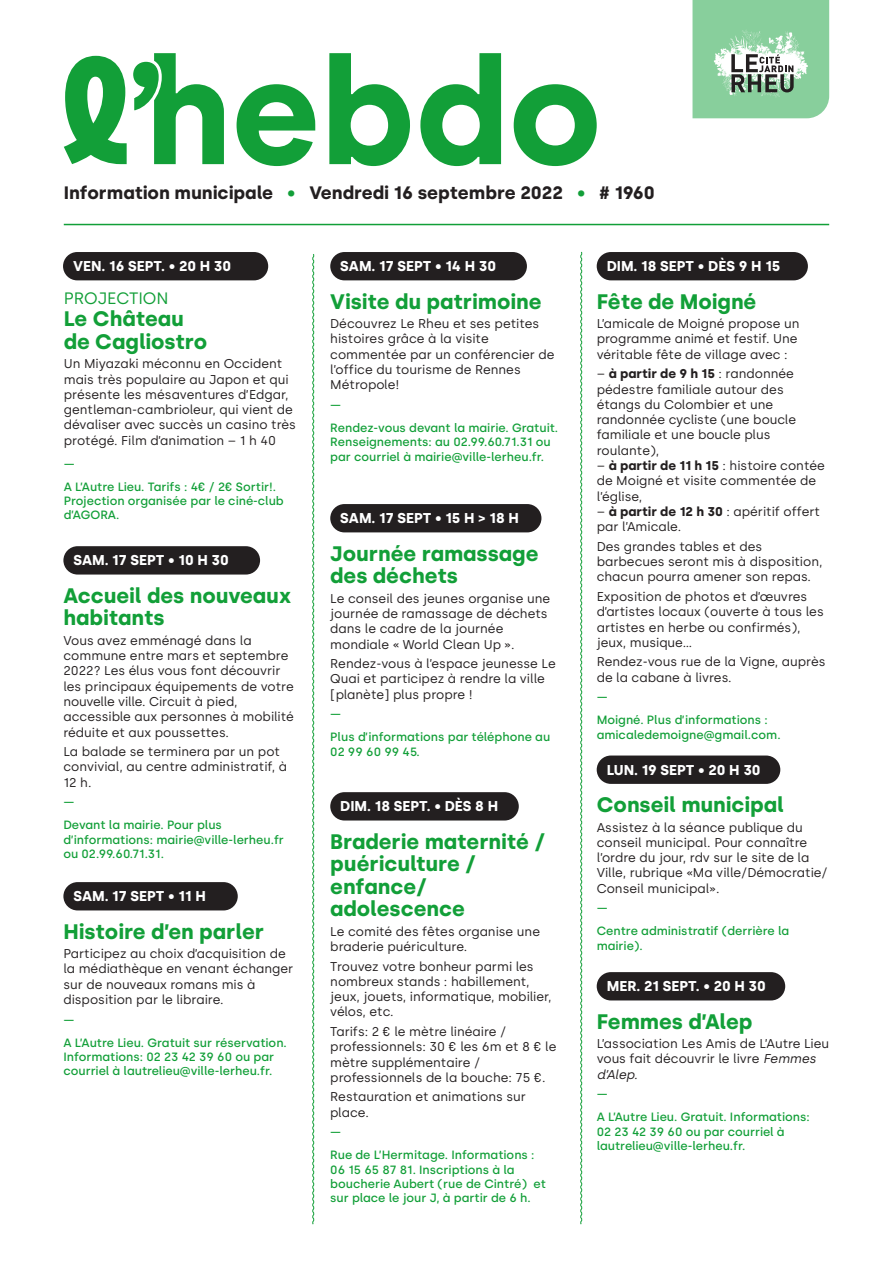
<style>
.page{position:relative;width:893px;height:1263px;background:#fff}
.page>*{position:absolute;margin:0;border:0;box-sizing:border-box;transform-origin:0 0}
.Sur-titre{font:700 21px/22.5px "Silka";color:#129f38}
.t1{font:700 18px "Silka";color:#231f20}
.Sur-titre-2{font:16.5px "Silka";color:#129f38}
.Petite_date{font:700 14.25px "Silka";color:#fff}
.Texte{font:12.75px/15.3px "Silka";color:#231f20}
.Infos_supp____rensei{font:500 12px/14.4px "Silka";color:#129f38}
.Texte-2{font:500 12px "Silka";color:#129f38}
.s1{font-weight:400;color:#129f38}
.s2{color:#129f38}
.s3{font-weight:700}
.s4{font-style:italic}
</style>
<div class="page">
<svg style="left:312px;top:254px;width:3px;height:971px"></svg>
<svg style="left:580px;top:251px;width:2px;height:974px"></svg>
<div style="left:63px;top:252px;width:205px;height:28px;background:#231f20;border-radius:14px"></div>
<div style="left:63px;top:882px;width:175px;height:28px;background:#231f20;border-radius:14px"></div>
<div style="left:63px;top:546px;width:197px;height:28px;background:#231f20;border-radius:14px"></div>
<div style="left:330px;top:252px;width:197px;height:28px;background:#231f20;border-radius:14px"></div>
<div style="left:330px;top:504px;width:211px;height:28px;background:#231f20;border-radius:14px"></div>
<div style="left:597px;top:252px;width:211px;height:28px;background:#231f20;border-radius:14px"></div>
<div style="left:330px;top:792px;width:189px;height:28px;background:#231f20;border-radius:14px"></div>
<div style="left:597px;top:972px;width:188px;height:28px;background:#231f20;border-radius:14px"></div>
<div style="left:597px;top:755px;width:183px;height:29px;background:#231f20;border-radius:14px"></div>
<svg style="left:237px;top:84px;width:78px;height:82px"></svg>
<svg style="left:329px;top:53px;width:81px;height:113px"></svg>
<svg style="left:420px;top:53px;width:81px;height:113px"></svg>
<svg style="left:514px;top:84px;width:83px;height:82px"></svg>
<svg style="left:64px;top:53px;width:160px;height:111px"></svg>
<hr style="left:64px;top:224px;width:765px;height:1px;background:#129f38">
<svg style="left:692px;top:0;width:137px;height:118px;background:#92caa2"></svg>
<p class="t1" style="left:64px;top:182px;width:593px">Information municipale <span class="s1">•</span> Vendredi 16 septembre 2022 <span class="s2">•</span> # 1960</p>
<p class="Petite_date" style="left:73px;top:258px;width:160px">VEN. 16 SEPT. • 20 H 30</p>
<p class="Sur-titre-2" style="left:64px;top:288px;width:106px">PROJECTION</p>
<p class="Sur-titre" style="left:64px;top:308px;width:145px">Le Château de Cagliostro</p>
<p class="Texte" style="left:64px;top:356px;width:234px">Un Miyazaki méconnu en Occident mais très populaire au Japon et qui présente les mésaventures d’Edgar, gentleman-cambrioleur, qui vient de dévaliser avec succès un casino très protégé. Film d’animation – 1 h 40</p>
<p class="Infos_supp____rensei" style="left:64px;top:456px;width:12px">—</p>
<p class="Infos_supp____rensei" style="left:64px;top:479px;width:222px">A L’Autre Lieu. Tarifs : 4€ / 2€ Sortir!.<br>Projection organisée par le ciné-club d’AGORA.</p>
<p class="Petite_date" style="left:73px;top:552px;width:157px">SAM. 17 SEPT • 10 H 30</p>
<p class="Sur-titre" style="left:63px;top:584px;width:229px">Accueil des nouveaux habitants</p>
<p class="Texte" style="left:63px;top:633px;width:232px">Vous avez emménagé dans la commune entre mars et septembre<br>2022? Les élus vous font découvrir les principaux équipements de votre nouvelle ville. Circuit à pied, accessible aux personnes à mobilité réduite et aux poussettes.</p>
<p class="Texte" style="left:63px;top:744px;width:225px">La balade se terminera par un pot convivial, au centre administratif, à<br>12 h.</p>
<p class="Texte-2" style="left:63px;top:795px;width:12px">—</p>
<p class="Infos_supp____rensei" style="left:63px;top:818px;width:222px">Devant la mairie. Pour plus d’informations: mairie@ville-lerheu.fr ou 02.99.60.71.31.</p>
<p class="Petite_date" style="left:73px;top:888px;width:134px">SAM. 17 SEPT • 11 H</p>
<p class="Sur-titre" style="left:63px;top:920px;width:202px">Histoire d’en parler</p>
<p class="Texte" style="left:63px;top:946px;width:231px">Participez au choix d’acquisition de la médiathèque en venant échanger sur de nouveaux romans mis à disposition par le libraire.</p>
<p class="Texte-2" style="left:63px;top:1012px;width:12px">—</p>
<p class="Infos_supp____rensei" style="left:63px;top:1035px;width:225px">A L’Autre Lieu. Gratuit sur réservation.<br>Informations: 02 23 42 39 60 ou par courriel à lautrelieu@ville-lerheu.fr.</p>
<p class="Petite_date" style="left:340px;top:258px;width:157px">SAM. 17 SEPT • 14 H 30</p>
<p class="Sur-titre" style="left:330px;top:290px;width:213px">Visite du patrimoine</p>
<p class="Texte" style="left:330px;top:316px;width:226px">Découvrez Le Rheu et ses petites histoires grâce à la visite commentée par un conférencier de l’office du tourisme de Rennes<br>Métropole!</p>
<p class="Texte-2" style="left:330px;top:397px;width:12px">—</p>
<p class="Infos_supp____rensei" style="left:330px;top:420px;width:229px">Rendez-vous devant la mairie. Gratuit.<br>Renseignements: au 02.99.60.71.31 ou par courriel à mairie@ville-lerheu.fr.</p>
<p class="Petite_date" style="left:340px;top:510px;width:180px">SAM. 17 SEPT • 15 H &gt; 18 H</p>
<p class="Sur-titre" style="left:330px;top:542px;width:210px">Journée ramassage des déchets</p>
<p class="Texte" style="left:330px;top:590px;width:221px">Le conseil des jeunes organise une journée de ramassage de déchets dans le cadre de la journée mondiale « World Clean Up ».</p>
<p class="Texte" style="left:330px;top:656px;width:227px">Rendez-vous à l’espace jeunesse Le<br>Quai et participez à rendre la ville [planète] plus propre !</p>
<p class="Texte-2" style="left:330px;top:707px;width:12px">—</p>
<p class="Infos_supp____rensei" style="left:330px;top:730px;width:221px">Plus d’informations par téléphone au<br>02 99 60 99 45.</p>
<p class="Petite_date" style="left:340px;top:798px;width:159px">DIM. 18 SEPT. • DÈS 8 H</p>
<p class="Sur-titre" style="left:330px;top:830px;width:217px">Braderie maternité / puériculture /</p>
<p class="Sur-titre" style="left:330px;top:875px;width:98px">enfance/</p>
<p class="Sur-titre" style="left:330px;top:897px;width:136px">adolescence</p>
<p class="Texte" style="left:330px;top:923px;width:211px">Le comité des fêtes organise une braderie puériculture.</p>
<p class="Texte" style="left:330px;top:958px;width:223px">Trouvez votre bonheur parmi les nombreux stands : habillement, jeux, jouets, informatique, mobilier, vélos, etc.</p>
<p class="Texte" style="left:330px;top:1024px;width:228px">Tarifs: 2 € le mètre linéaire / professionnels: 30 € les 6m et 8 € le mètre supplémentaire / professionnels de la bouche: 75 €.</p>
<p class="Texte" style="left:330px;top:1089px;width:197px">Restauration et animations sur place.</p>
<p class="Texte-2" style="left:330px;top:1125px;width:12px">—</p>
<p class="Infos_supp____rensei" style="left:330px;top:1148px;width:217px">Rue de L’Hermitage. Informations :<br>06 15 65 87 81. Inscriptions à la boucherie Aubert (rue de Cintré) et sur place le jour J, à partir de 6 h.</p>
<p class="Petite_date" style="left:607px;top:258px;width:175px">DIM. 18 SEPT • DÈS 9 H 15</p>
<p class="Sur-titre" style="left:597px;top:290px;width:161px">Fête de Moigné</p>
<p class="Texte" style="left:597px;top:316px;width:204px">L’amicale de Moigné propose un programme animé et festif. Une véritable fête de village avec :</p>
<p class="Texte" style="left:597px;top:366px;width:201px">– <span class="s3">à partir de 9 h 15</span> : randonnée pédestre familiale autour des étangs du Colombier et une randonnée cycliste (une boucle familiale et une boucle plus roulante),</p>
<p class="Texte" style="left:597px;top:458px;width:230px">– <span class="s3">à partir de 11 h 15</span> : histoire contée de Moigné et visite commentée de l’église,</p>
<p class="Texte" style="left:597px;top:504px;width:225px">– <span class="s3">à partir de 12 h 30</span> : apéritif offert par l’Amicale.</p>
<p class="Texte" style="left:597px;top:539px;width:227px">Des grandes tables et des barbecues seront mis à disposition, chacun pourra amener son repas.</p>
<p class="Texte" style="left:597px;top:589px;width:229px">Exposition de photos et d’œuvres d’artistes locaux (ouverte à tous les artistes en herbe ou confirmés), jeux, musique…</p>
<p class="Texte" style="left:597px;top:654px;width:230px">Rendez-vous rue de la Vigne, auprès de la cabane à livres.</p>
<p class="Texte-2" style="left:597px;top:690px;width:12px">—</p>
<p class="Infos_supp____rensei" style="left:597px;top:713px;width:185px">Moigné. Plus d’informations : amicaledemoigne@gmail.com.</p>
<p class="Petite_date" style="left:607px;top:761px;width:155px">LUN. 19 SEPT • 20 H 30</p>
<p class="Sur-titre" style="left:597px;top:793px;width:189px">Conseil municipal</p>
<p class="Texte" style="left:597px;top:819px;width:233px">Assistez à la séance publique du conseil municipal. Pour connaître l’ordre du jour, rdv sur le site de la<br>Ville, rubrique «Ma ville/Démocratie/<br>Conseil municipal».</p>
<p class="Texte-2" style="left:597px;top:901px;width:12px">—</p>
<p class="Infos_supp____rensei" style="left:597px;top:924px;width:194px">Centre administratif (derrière la mairie).</p>
<p class="Petite_date" style="left:607px;top:978px;width:161px">MER. 21 SEPT. • 20 H 30</p>
<p class="Sur-titre" style="left:597px;top:1010px;width:157px">Femmes d’Alep</p>
<p class="Texte" style="left:597px;top:1036px;width:234px">L’association Les Amis de L’Autre Lieu vous fait découvrir le livre <span class="s4">Femmes d’Alep.</span></p>
<p class="Texte-2" style="left:597px;top:1087px;width:12px">—</p>
<p class="Infos_supp____rensei" style="left:597px;top:1110px;width:215px">A L’Autre Lieu. Gratuit. Informations:<br>02 23 42 39 60 ou par courriel à lautrelieu@ville-lerheu.fr.</p>
</div>
